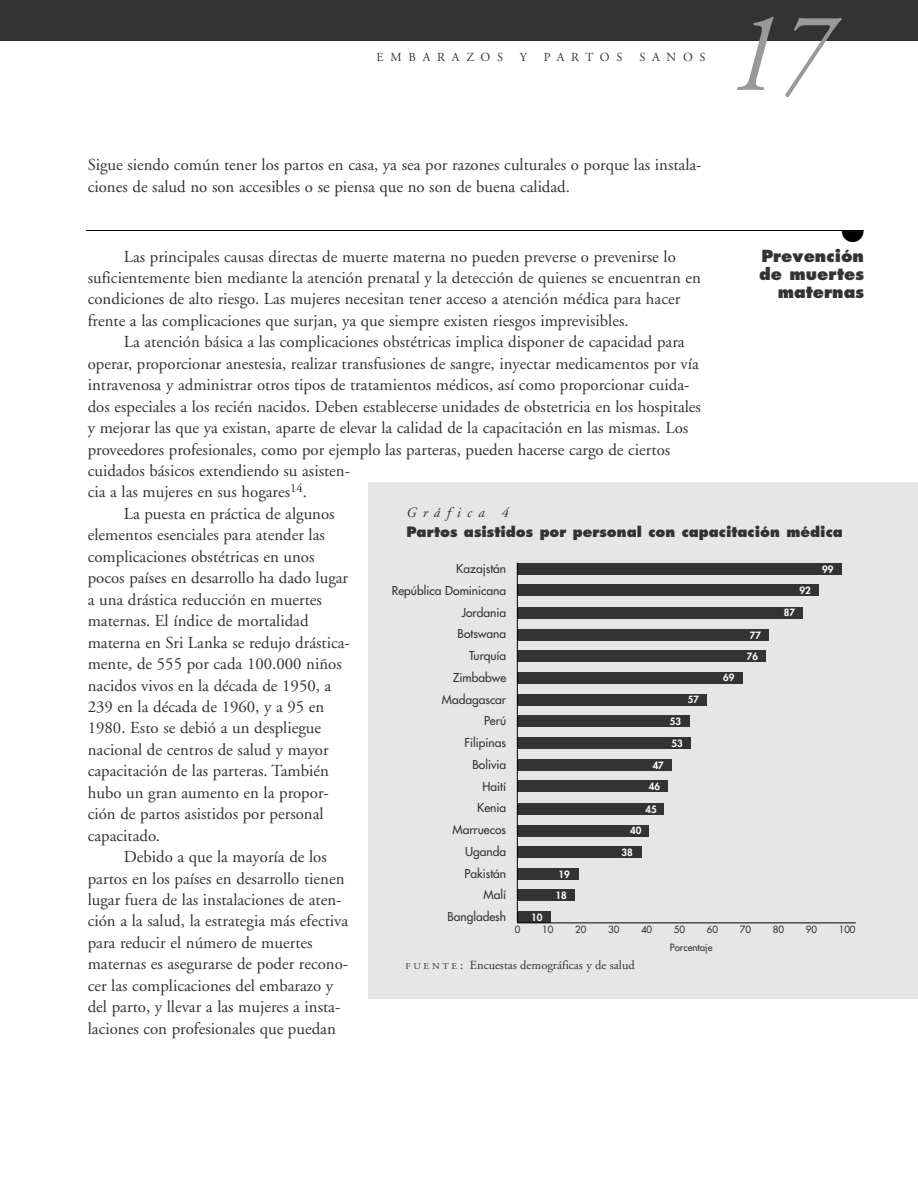
<style>
.page{position:relative;width:918px;height:1188px;background:#fff}
.page>*{position:absolute;margin:0;border:0;box-sizing:border-box;transform-origin:0 0}
.t1{font:italic 114px "Adobe Garamond";color:#999;scale:.9 1}
.t2{font:16.8px/21.5px "Adobe Garamond";color:#333}
.t3{font:800 16.2px/18px "Futura";color:#333;text-align:right}
.t4{font:italic 14.25px "Adobe Garamond";letter-spacing:.45em;color:#333}
.t5{font:800 13.95px "Futura";color:#333}
.t6{font:12.45px "Adobe Garamond";color:#333}
.t7{font:12.3px "Adobe Garamond";letter-spacing:.55em;color:#333}
.t8{font:12px/21.8px "Futura";color:#333;text-align:right}
.t9{font:800 9.75px/21.3px "Futura";color:#fff;text-align:center}
.t10{font:9.75px "Futura";color:#333}
.s1{font-size:9px}
</style>
<div class="page">
<div style="left:0;top:0;width:918px;height:40px;background:#333"></div>
<hr style="left:86px;top:230px;width:778px;height:1px;background:#000">
<div style="left:369px;top:483px;width:549px;height:516px;background:#e6e6e6"></div>
<div style="left:517px;top:563px;width:325px;height:12px;background:#333"></div>
<div style="left:517px;top:584px;width:302px;height:12px;background:#333"></div>
<div style="left:517px;top:607px;width:286px;height:12px;background:#333"></div>
<div style="left:517px;top:629px;width:252px;height:12px;background:#333"></div>
<div style="left:517px;top:650px;width:249px;height:12px;background:#333"></div>
<div style="left:517px;top:672px;width:225px;height:12px;background:#333"></div>
<div style="left:517px;top:694px;width:190px;height:12px;background:#333"></div>
<div style="left:517px;top:715px;width:173px;height:12px;background:#333"></div>
<div style="left:517px;top:737px;width:174px;height:12px;background:#333"></div>
<div style="left:517px;top:759px;width:155px;height:12px;background:#333"></div>
<div style="left:517px;top:780px;width:151px;height:12px;background:#333"></div>
<div style="left:517px;top:803px;width:147px;height:12px;background:#333"></div>
<div style="left:517px;top:825px;width:132px;height:12px;background:#333"></div>
<div style="left:517px;top:846px;width:124px;height:12px;background:#333"></div>
<div style="left:517px;top:868px;width:61px;height:12px;background:#333"></div>
<div style="left:517px;top:889px;width:58px;height:12px;background:#333"></div>
<div style="left:517px;top:911px;width:33px;height:12px;background:#333"></div>
<hr style="left:517px;top:563px;width:1px;height:360px;background:#000">
<hr style="left:518px;top:923px;width:338px;height:1px;background:#000">
<p class="t7" style="left:377px;top:53px;width:128px">EMBARAZOS</p>
<p class="t7" style="left:520px;top:53px;width:9px">Y</p>
<p class="t7" style="left:544px;top:53px;width:80px">PARTOS</p>
<p class="t7" style="left:639px;top:53px;width:68px">SANOS</p>
<p class="t2" style="left:88px;top:156px;width:615px">Sigue siendo común tener los partos en casa, ya sea por razones culturales o porque las instala&shy;ciones de salud no son accesibles o se piensa que no son de buena calidad.</p>
<h1 class="t1" style="left:728px;top:8px;width:115px">17</h1>
<p class="t3" style="left:759px;top:248px;width:106px">Prevención de muertes maternas</p>
<p class="t2" style="left:88px;top:247px;width:615px;text-indent:36px">Las principales causas directas de muerte materna no pueden preverse o prevenirse lo suficientemente bien mediante la atención prenatal y la detección de quienes se encuentran en condiciones de alto riesgo. Las mujeres necesitan tener acceso a atención médica para hacer frente a las complicaciones que surjan, ya que siempre existen riesgos imprevisibles.</p>
<p class="t2" style="left:124px;top:333px;width:562px">La atención básica a las complicaciones obstétricas implica disponer de capacidad para</p>
<p class="t2" style="left:88px;top:354px;width:613px">operar, proporcionar anestesia, realizar transfusiones de sangre, inyectar medicamentos por vía</p>
<p class="t2" style="left:88px;top:376px;width:603px">intravenosa y administrar otros tipos de tratamientos médicos, así como proporcionar cuida-</p>
<p class="t2" style="left:88px;top:397px;width:615px">dos especiales a los recién nacidos. Deben establecerse unidades de obstetricia en los hospitales</p>
<p class="t2" style="left:88px;top:419px;width:602px">y mejorar las que ya existan, aparte de elevar la calidad de la capacitación en las mismas. Los</p>
<p class="t2" style="left:88px;top:440px;width:584px">proveedores profesionales, como por ejemplo las parteras, pueden hacerse cargo de ciertos</p>
<p class="t2" style="left:88px;top:462px;width:264px">cuidados básicos extendiendo su asisten-</p>
<p class="t2" style="left:88px;top:483px;width:221px">cia a las mujeres en sus hogares<sup>14</sup>.</p>
<p class="t2" style="left:124px;top:504px;width:212px">La puesta en práctica de algunos</p>
<p class="t2" style="left:88px;top:526px;width:239px">elementos esenciales para atender las</p>
<p class="t2" style="left:88px;top:547px;width:228px">complicaciones obstétricas en unos</p>
<p class="t2" style="left:88px;top:569px;width:262px">pocos países en desarrollo ha dado lugar</p>
<p class="t2" style="left:88px;top:590px;width:236px">a una drástica reducción en muertes</p>
<p class="t2" style="left:88px;top:612px;width:222px">maternas. El índice de mortalidad</p>
<p class="t2" style="left:88px;top:633px;width:264px">materna en Sri Lanka se redujo drástica-</p>
<p class="t2" style="left:88px;top:655px;width:256px">mente, de 555 por cada 100.000 niños</p>
<p class="t2" style="left:88px;top:676px;width:245px">nacidos vivos en la década de 1950, a</p>
<p class="t2" style="left:88px;top:697px;width:238px">239 en la década de 1960, y a 95 en</p>
<p class="t2" style="left:88px;top:719px;width:235px">1980. Esto se debió a un despliegue</p>
<p class="t2" style="left:88px;top:740px;width:242px">nacional de centros de salud y mayor</p>
<p class="t2" style="left:88px;top:762px;width:243px">capacitación de las parteras. También</p>
<p class="t2" style="left:88px;top:783px;width:243px">hubo un gran aumento en la propor-</p>
<p class="t2" style="left:88px;top:805px;width:237px">ción de partos asistidos por personal</p>
<p class="t2" style="left:88px;top:826px;width:74px">capacitado.</p>
<p class="t2" style="left:124px;top:848px;width:205px">Debido a que la mayoría de los</p>
<p class="t2" style="left:88px;top:869px;width:258px">partos en los países en desarrollo tienen</p>
<p class="t2" style="left:88px;top:891px;width:255px">lugar fuera de las instalaciones de aten-</p>
<p class="t2" style="left:88px;top:912px;width:262px">ción a la salud, la estrategia más efectiva</p>
<p class="t2" style="left:88px;top:933px;width:226px">para reducir el número de muertes</p>
<p class="t2" style="left:88px;top:955px;width:262px">maternas es asegurarse de poder recono-</p>
<p class="t2" style="left:88px;top:976px;width:247px">cer las complicaciones del embarazo y</p>
<p class="t2" style="left:88px;top:998px;width:254px">del parto, y llevar a las mujeres a insta-</p>
<p class="t2" style="left:88px;top:1019px;width:250px">laciones con profesionales que puedan</p>
<p class="t4" style="left:406px;top:507px;width:104px">Gráfica 4</p>
<p class="t5" style="left:406px;top:526px;width:438px">Partos asistidos por personal con capacitación médica</p>
<p class="t9" style="left:822px;top:559px;width:13px">99</p>
<p class="t8" style="left:392px;top:559px;width:116px">Kazajstán<br>República Dominicana<br>Jordania<br>Botswana<br>Turquía<br>Zimbabwe<br>Madagascar<br>Perú<br>Filipinas<br>Bolivia<br>Haití<br>Kenia<br>Marruecos<br>Uganda<br>Pakistán<br>Malí<br>Bangladesh</p>
<p class="t9" style="left:800px;top:581px;width:13px">92</p>
<p class="t9" style="left:784px;top:603px;width:13px">87</p>
<p class="t9" style="left:750px;top:625px;width:13px">77</p>
<p class="t9" style="left:747px;top:647px;width:13px">76</p>
<p class="t9" style="left:723px;top:668px;width:13px">69</p>
<p class="t9" style="left:688px;top:690px;width:13px">57</p>
<p class="t9" style="left:670px;top:711px;width:13px">53</p>
<p class="t9" style="left:671px;top:733px;width:13px">53</p>
<p class="t9" style="left:649px;top:755px;width:17px">47<br>46</p>
<p class="t9" style="left:646px;top:799px;width:13px">45</p>
<p class="t9" style="left:622px;top:821px;width:21px;text-align:left;text-indent:9px">40<br>38</p>
<p class="t9" style="left:556px;top:864px;width:16px">19<br>18</p>
<p class="t9" style="left:531px;top:907px;width:13px">10</p>
<p class="t6" style="left:406px;top:960px;width:231px"><span class="s1">F U E N T E</span> : Encuestas demográficas y de salud</p>
<p class="t10" style="left:515px;top:925px;width:7px">0</p>
<p class="t10" style="left:542px;top:925px;width:13px">10</p>
<p class="t10" style="left:575px;top:925px;width:13px">20</p>
<p class="t10" style="left:608px;top:925px;width:13px">30</p>
<p class="t10" style="left:641px;top:925px;width:13px">40</p>
<p class="t10" style="left:674px;top:925px;width:13px">50</p>
<p class="t10" style="left:707px;top:925px;width:13px">60</p>
<p class="t10" style="left:740px;top:925px;width:13px">70</p>
<p class="t10" style="left:773px;top:925px;width:13px">80</p>
<p class="t10" style="left:806px;top:925px;width:13px">90</p>
<p class="t10" style="left:839px;top:925px;width:18px">100</p>
<p class="t10" style="left:670px;top:943px;width:44px">Porcentaje</p>
</div>
